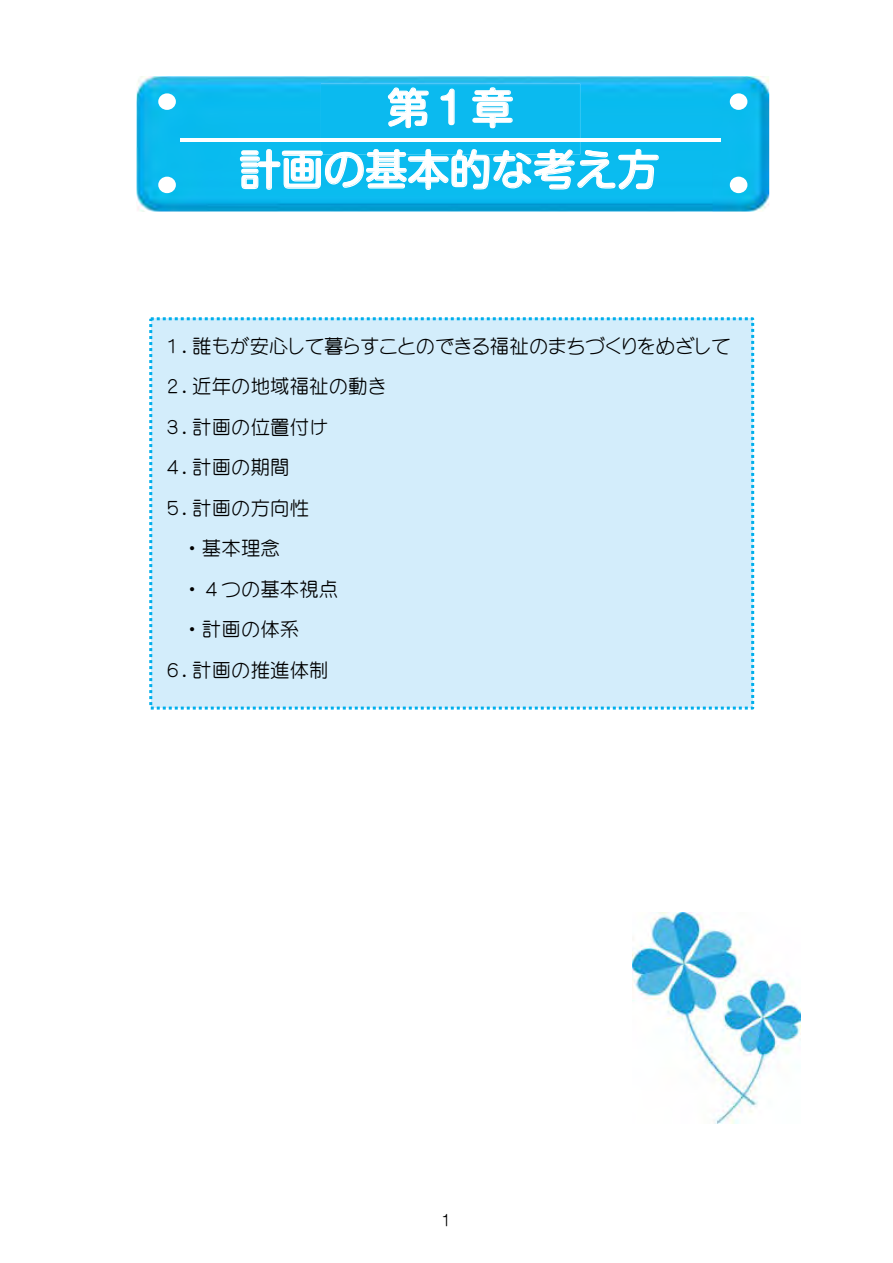
<style>
.page{position:relative;width:893px;height:1263px;background:#fff}
.page>*{position:absolute;margin:0;border:0;box-sizing:border-box;transform-origin:0 0}
.t1{font:500 42px/61.8px "Shin M Go Pro";letter-spacing:.005em;color:#fff;text-align:center}
.t2{font:19.5px "Yenti EG4 Medium SJIS";color:#000}
.t3{font:19.5px "Yenti EGP4 Medium SJIS";color:#000}
.t4{font:300 15px "Shin M Go Pro";color:#000}
.s1{font-family:"Yenti EG4 Medium SJIS"}
</style>
<div class="page">
<img style="left:137px;top:76px;width:632px;height:136px">
<hr style="left:180px;top:138px;width:540px;height:3px;background:#fff">
<div style="left:321px;top:84px;width:259px;height:62px;background:#0bbaef"></div>
<img style="left:321px;top:138px;width:259px;height:3px">
<svg style="left:387px;top:87px;width:42px;height:42px;background:#4fcdf3"></svg>
<svg style="left:440px;top:88px;width:15px;height:38px"></svg>
<svg style="left:472px;top:87px;width:41px;height:42px;background:#52cef3"></svg>
<div style="left:160px;top:95px;width:14px;height:13px;background:#fff;border-radius:50%"></div>
<div style="left:158px;top:93px;width:18px;height:17px;border:3px solid #fff;border-radius:50%"></div>
<div style="left:160px;top:178px;width:14px;height:14px;background:#fff;border-radius:50%"></div>
<div style="left:158px;top:177px;width:18px;height:16px;border:3px solid #fff;border-radius:50%"></div>
<div style="left:731px;top:95px;width:15px;height:13px;background:#fff;border-radius:50%"></div>
<div style="left:730px;top:93px;width:17px;height:17px;border:3px solid #fff;border-radius:50%"></div>
<div style="left:731px;top:178px;width:15px;height:14px;background:#fff;border-radius:50%"></div>
<div style="left:730px;top:177px;width:17px;height:16px;border:3px solid #fff;border-radius:50%"></div>
<svg style="left:239px;top:146px;width:420px;height:45px;background:#3ac8f1"></svg>
<div style="left:151px;top:319px;width:602px;height:389px;background:#d3edfb"></div>
<div style="left:149px;top:317px;width:605px;height:393px;border:3px dashed #00afec"></div>
<img style="left:633px;top:912px;width:167px;height:211px">
<h1 class="t1" style="left:239px;top:72px;width:422px">第１章<br>計画の基本的な考え方</h1>
<p class="t3" style="left:163px;top:336px;width:569px"><span class="s1">１.</span>誰もが安心して暮らすことのできる福祉のまちづくりをめざして</p>
<p class="t2" style="left:163px;top:377px;width:226px">２.近年の地域福祉の動き</p>
<p class="t2" style="left:163px;top:417px;width:167px">３.計画の位置付け</p>
<p class="t2" style="left:163px;top:458px;width:128px">４.計画の期間</p>
<p class="t2" style="left:163px;top:498px;width:148px">５.計画の方向性</p>
<p class="t2" style="left:183px;top:539px;width:99px">・基本理念</p>
<p class="t2" style="left:183px;top:579px;width:157px">・４つの基本視点</p>
<p class="t2" style="left:183px;top:620px;width:118px">・計画の体系</p>
<p class="t2" style="left:163px;top:660px;width:167px">６.計画の推進体制</p>
<p class="t4" style="left:442px;top:1208px;width:11px">1</p>
</div>
